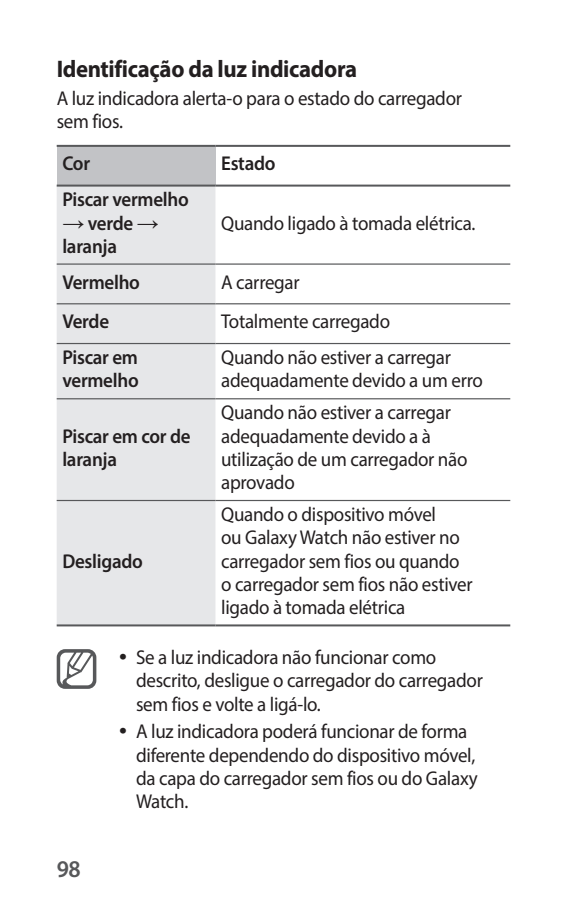
<style>
.page{position:relative;width:567px;height:908px;background:#fff}
.page>*{position:absolute;margin:0;border:0;box-sizing:border-box;transform-origin:0 0}
.t1{font:700 24px "Myriad Pro";letter-spacing:-.015em;color:#231f20;scale:.95 1}
.t2{font:600 24px "Myriad Pro";color:#57585a;scale:.95 1}
.t3{font:20px/23.2px "Myriad Pro";letter-spacing:-.015em;color:#231f20;scale:.95 1}
.t4{font:600 20px/23.2px "Myriad Pro";letter-spacing:-.015em;color:#231f20;scale:.95 1}
.s1{font-family:"Arial";font-weight:400;font-size:22px}
.s2{font-size:28px}
</style>
<div class="page">
<div style="left:57px;top:146px;width:158px;height:39px;background:#c2c3c6"></div>
<div style="left:57px;top:186px;width:158px;height:438px;background:#e6e7e9"></div>
<hr style="left:57px;top:624px;width:158px;height:2px;background:#57585a">
<hr style="left:215px;top:624px;width:295px;height:2px;background:#57585a">
<hr style="left:57px;top:145px;width:158px;height:2px;background:#57585a">
<hr style="left:215px;top:145px;width:295px;height:2px;background:#57585a">
<hr style="left:57px;top:184px;width:158px;height:2px;background:#57585a">
<hr style="left:215px;top:184px;width:295px;height:2px;background:#57585a">
<hr style="left:57px;top:263px;width:158px;height:1px;background:#57585a">
<hr style="left:215px;top:263px;width:295px;height:1px;background:#57585a">
<hr style="left:57px;top:303px;width:158px;height:1px;background:#57585a">
<hr style="left:215px;top:303px;width:295px;height:1px;background:#57585a">
<hr style="left:57px;top:343px;width:158px;height:1px;background:#57585a">
<hr style="left:215px;top:343px;width:295px;height:1px;background:#57585a">
<hr style="left:57px;top:398px;width:158px;height:1px;background:#57585a">
<hr style="left:215px;top:398px;width:295px;height:1px;background:#57585a">
<hr style="left:57px;top:499px;width:158px;height:2px;background:#57585a">
<hr style="left:215px;top:499px;width:295px;height:2px;background:#57585a">
<svg style="left:57px;top:649px;width:39px;height:39px"></svg>
<p class="t1" style="left:57px;top:53px;width:318px">Identificação da luz indicadora</p>
<p class="t3" style="left:57px;top:86px;width:428px">A luz indicadora alerta-o para o estado do carregador sem fios.</p>
<p class="t4" style="left:62px;top:151px;width:31px">Cor</p>
<p class="t4" style="left:221px;top:151px;width:59px">Estado</p>
<p class="t4" style="left:62px;top:187px;width:135px">Piscar vermelho</p>
<p class="t4" style="left:62px;top:210px;width:103px"><span class="s1">→</span> verde <span class="s1">→ </span>laranja</p>
<p class="t3" style="left:221px;top:211px;width:269px">Quando ligado à tomada elétrica.</p>
<p class="t4" style="left:62px;top:270px;width:83px">Vermelho</p>
<p class="t3" style="left:221px;top:270px;width:84px">A carregar</p>
<p class="t4" style="left:62px;top:309px;width:51px">Verde</p>
<p class="t3" style="left:221px;top:309px;width:179px">Totalmente carregado</p>
<p class="t4" style="left:62px;top:345px;width:82px">Piscar em vermelho</p>
<p class="t3" style="left:221px;top:345px;width:277px">Quando não estiver a carregar adequadamente devido a um erro</p>
<p class="t4" style="left:62px;top:423px;width:137px">Piscar em cor de laranja</p>
<p class="t3" style="left:221px;top:400px;width:261px">Quando não estiver a carregar adequadamente devido a à utilização de um carregador não aprovado</p>
<p class="t3" style="left:221px;top:502px;width:266px">Quando o dispositivo móvel<br>ou Galaxy Watch não estiver no carregador sem fios ou quando o carregador sem fios não estiver ligado à tomada elétrica</p>
<p class="t3" style="left:136px;top:645px;width:367px;text-indent:-17px"><span class="s2">•</span> Se a luz indicadora não funcionar como descrito, desligue o carregador do carregador sem fios e volte a ligá-lo.</p>
<p class="t3" style="left:136px;top:719px;width:361px;text-indent:-17px"><span class="s2">•</span> A luz indicadora poderá funcionar de forma diferente dependendo do dispositivo móvel, da capa do carregador sem fios ou do Galaxy Watch.</p>
<p class="t4" style="left:62px;top:548px;width:86px">Desligado</p>
<p class="t2" style="left:57px;top:853px;width:27px">98</p>
</div>
